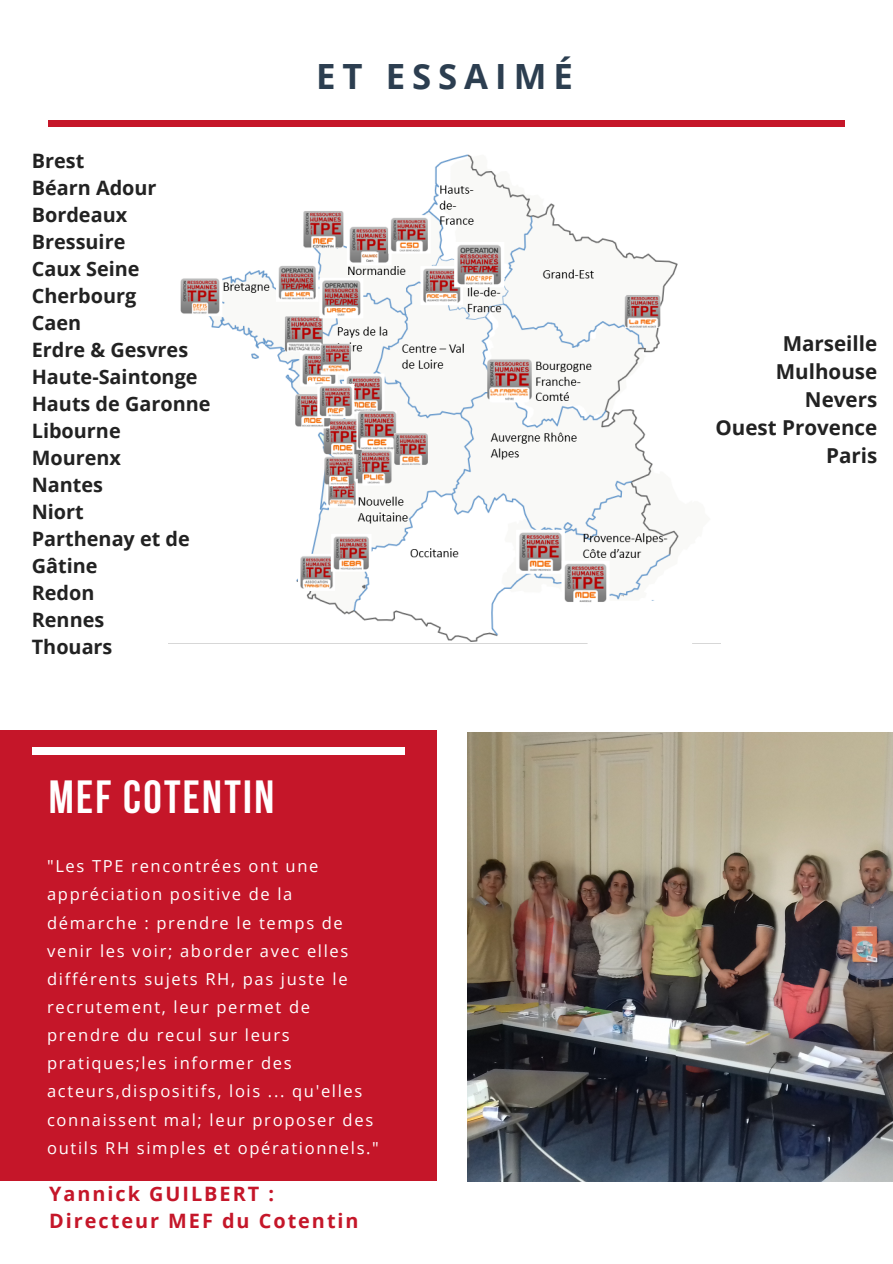
<style>
.page{position:relative;width:893px;height:1264px;background:#fff}
.page>*{position:absolute;margin:0;border:0;box-sizing:border-box;transform-origin:0 0}
.t1{font:700 46.35px "Bebas Neue";letter-spacing:.05em;color:#fff}
.t2{font:700 34.8px "Open Sans";letter-spacing:.2em;color:#2c3e50}
.t3{font:700 20.55px/28px "Open Sans";color:#222;text-align:right}
.t4{font:700 19.8px/27px "Open Sans";color:#222}
.t5{font:700 19.8px/27px "Open Sans";letter-spacing:.1em;color:#c51629}
.t6{font:16.5px/28.2px "Open Sans";letter-spacing:.1em;color:#fff}
</style>
<div class="page">
<div style="left:0;top:730px;width:436px;height:450px;background:#c51629"></div>
<div style="left:48px;top:120px;width:797px;height:7px;background:#c51629"></div>
<div style="left:32px;top:747px;width:372px;height:7px;background:#fff"></div>
<img style="left:468px;top:732px;width:424px;height:449px">
<img style="left:180px;top:154px;width:499px;height:488px">
<p class="t4" style="left:32px;top:147px;width:180px">Brest<br>Béarn Adour<br>Bordeaux<br>Bressuire<br>Caux Seine<br>Cherbourg<br>Caen<br>Erdre &amp; Gesvres<br>Haute-Saintonge<br>Hauts de Garonne<br>Libourne<br>Mourenx<br>Nantes<br>Niort<br>Parthenay et de<br>Gâtine<br>Redon<br>Rennes<br>Thouars</p>
<h3 class="t2" style="left:316px;top:51px;width:258px">ET ESSAIMÉ</h3>
<h3 class="t1" style="left:49px;top:778px;width:227px">MEF COTENTIN</h3>
<p class="t6" style="left:47px;top:851px;width:333px">"Les TPE rencontrées ont une appréciation positive de la démarche : prendre le temps de venir les voir; aborder avec elles différents sujets RH, pas juste le recrutement, leur permet de prendre du recul sur leurs pratiques;les informer des acteurs,dispositifs, lois ... qu'elles connaissent mal; leur proposer des outils RH simples et opérationnels."</p>
<p class="t5" style="left:49px;top:1179px;width:311px">Yannick GUILBERT :<br>Directeur MEF du Cotentin</p>
<h1 class="t3" style="left:715px;top:329px;width:163px">Marseille<br>Mulhouse<br>Nevers<br>Ouest Provence<br>Paris</h1>
</div>
